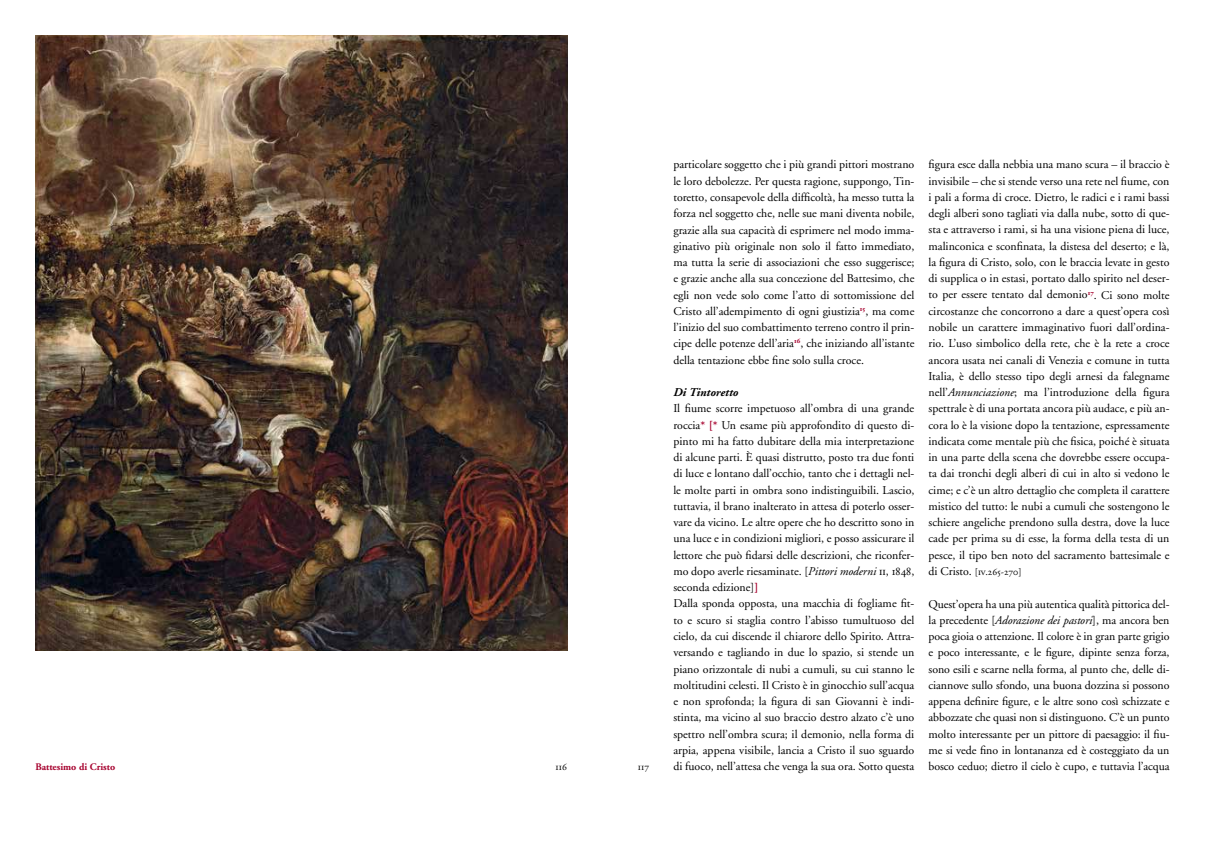
<style>
.page{position:relative;width:1205px;height:851px;background:#fff}
.page>*{position:absolute;margin:0;border:0;box-sizing:border-box;transform-origin:0 0}
.t1{font:11.88px/16.2px "Adobe Garamond";color:#000;text-align:justify}
.t2{font:italic 700 11.88px "Adobe Garamond";color:#000}
.t3{font:700 10px "Adobe Garamond";color:#a7032f}
.s1{font-style:italic}
.s2{font-size:10px}
.s3{font-family:"Adobe Garamond Regular SC";font-size:10px}
.s4{font-weight:700;color:#a7032f}
.s5{font-family:"Adobe Garamond Regular SC"}
</style>
<div class="page">
<img style="left:35px;top:35px;width:532px;height:615px">
<p class="t1" style="left:928px;top:157px;width:242px">figura esce dalla nebbia una mano scura – il braccio è invisibile – che si stende verso una rete nel fiume, con i pali a forma di croce. Dietro, le radici e i rami bassi degli alberi sono tagliati via dalla nube, sotto di que&shy;sta e attraverso i rami, si ha una visione piena di luce, malinconica e sconfinata, la distesa del deserto; e là, la figura di Cristo, solo, con le braccia levate in gesto di supplica o in estasi, portato dallo spirito nel deser&shy;to per essere tentato dal demonio<sup>17</sup>. Ci sono molte circostanze che concorrono a dare a quest’opera così nobile un carattere immaginativo fuori dall’ordina&shy;rio. L’uso simbolico della rete, che è la rete a croce ancora usata nei canali di Venezia e comune in tutta Italia, è dello stesso tipo degli arnesi da falegname nell’<span class="s1">Annunciazione</span>; ma l’introduzione della figura spettrale è di una portata ancora più audace, e più an&shy;cora lo è la visione dopo la tentazione, espressamente indicata come mentale più che fisica, poiché è situata in una parte della scena che dovrebbe essere occupa&shy;ta dai tronchi degli alberi di cui in alto si vedono le cime; e c’è un altro dettaglio che completa il carattere mistico del tutto: le nubi a cumuli che sostengono le schiere angeliche prendono sulla destra, dove la luce cade per prima su di esse, la forma della testa di un pesce, il tipo ben noto del sacramento battesimale e di Cristo. <span class="s2">[</span><span class="s3">iv</span><span class="s2">.</span><span class="s3">265</span><span class="s2">-</span><span class="s3">270</span><span class="s2">]</span></p>
<p class="t1" style="left:928px;top:596px;width:242px">Quest’opera ha una più autentica qualità pittorica del&shy;la precedente [<span class="s1">Adorazione dei pastori</span>], ma ancora ben poca gioia o attenzione. Il colore è in gran parte grigio e poco interessante, e le figure, dipinte senza forza, sono esili e scarne nella forma, al punto che, delle di&shy;ciannove sullo sfondo, una buona dozzina si possono appena definire figure, e le altre sono così schizzate e abbozzate che quasi non si distinguono. C’è un punto molto interessante per un pittore di paesaggio: il fiu&shy;me si vede fino in lontananza ed è costeggiato da un</p>
<p class="t1" style="left:673px;top:157px;width:242px">particolare soggetto che i più grandi pittori mostrano le loro debolezze. Per questa ragione, suppongo, Tin&shy;toretto, consapevole della difficoltà, ha messo tutta la forza nel soggetto che, nelle sue mani diventa nobile, grazie alla sua capacità di esprimere nel modo imma&shy;ginativo più originale non solo il fatto immediato, ma tutta la serie di associazioni che esso suggerisce; e grazie anche alla sua concezione del Battesimo, che egli non vede solo come l’atto di sottomissione del Cristo all’adempimento di ogni giustizia<sup>15</sup>, ma come l’inizio del suo combattimento terreno contro il prin&shy;cipe delle potenze dell’aria<sup>16</sup>, che iniziando all’istante della tentazione ebbe fine solo sulla croce.</p>
<p class="t2" style="left:673px;top:386px;width:67px">Di Tintoretto</p>
<p class="t1" style="left:673px;top:401px;width:242px;text-align:left">Il fiume scorre impetuoso all’ombra di una grande roccia<span class="s4">* [*</span> Un esame più approfondito di questo di&shy;pinto mi ha fatto dubitare della mia interpretazione di alcune parti. È quasi distrutto, posto tra due fonti di luce e lontano dall’occhio, tanto che i dettagli nel&shy;le molte parti in ombra sono indistinguibili. Lascio, tuttavia, il brano inalterato in attesa di poterlo osser&shy;vare da vicino. Le altre opere che ho descritto sono in una luce e in condizioni migliori, e posso assicurare il lettore che può fidarsi delle descrizioni, che riconfer&shy;mo dopo averle riesaminate. [<span class="s1">Pittori moderni</span> <span class="s5">ii</span>, <span class="s5">1848</span>, seconda edizione]<span class="s4">]<br></span>Dalla sponda opposta, una macchia di fogliame fit&shy;to e scuro si staglia contro l’abisso tumultuoso del cielo, da cui discende il chiarore dello Spirito. Attra&shy;versando e tagliando in due lo spazio, si stende un piano orizzontale di nubi a cumuli, su cui stanno le moltitudini celesti. Il Cristo è in ginocchio sull’acqua e non sprofonda; la figura di san Giovanni è indi&shy;stinta, ma vicino al suo braccio destro alzato c’è uno spettro nell’ombra scura; il demonio, nella forma di arpia, appena visibile, lancia a Cristo il suo sguardo di fuoco, nell’attesa che venga la sua ora. Sotto questa</p>
<p class="t3" style="left:35px;top:761px;width:81px">Battesimo di Cristo</p>
<p class="t1" style="left:928px;top:758px;width:242px">bosco ceduo; dietro il cielo è cupo, e tuttavia l’acqua</p>
</div>
